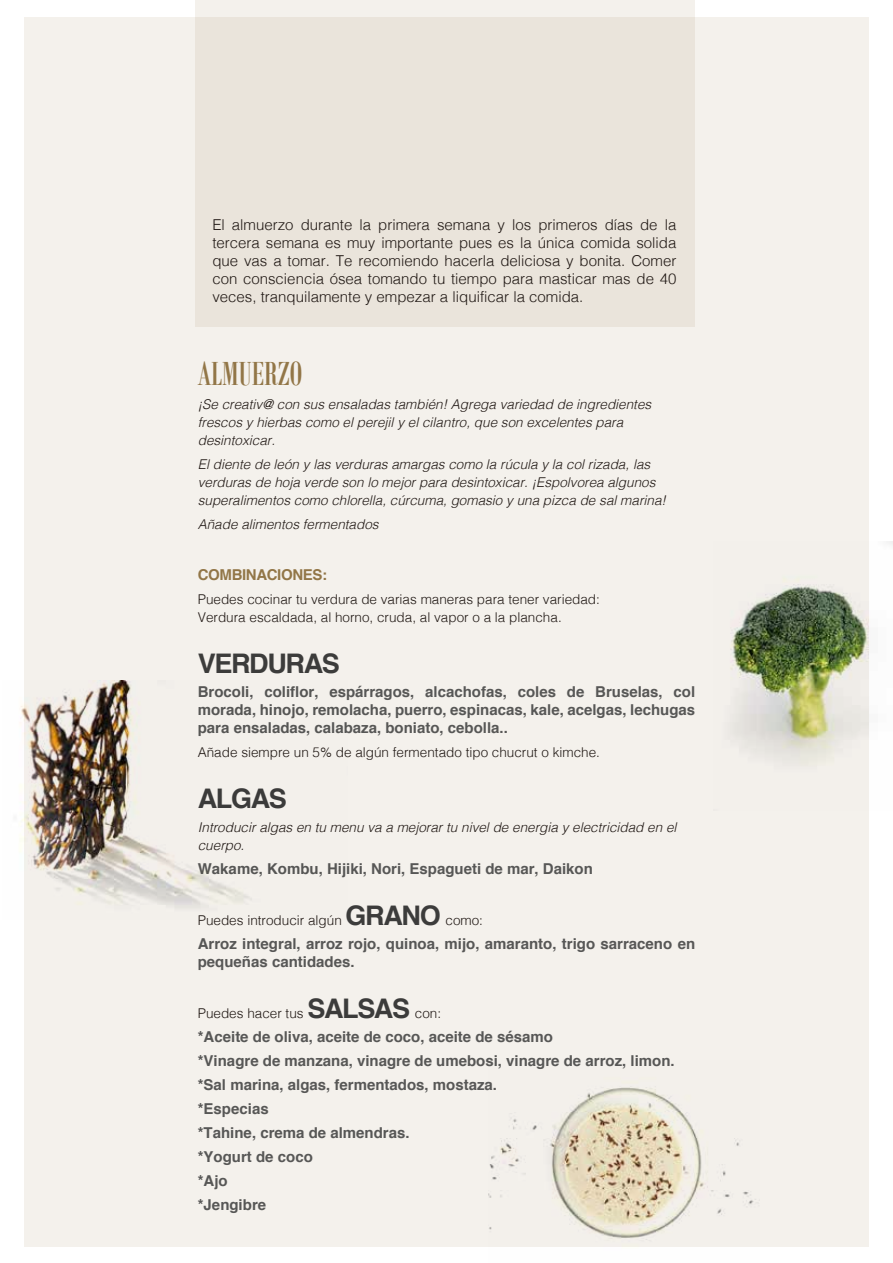
<style>
.page{position:relative;width:893px;height:1263px;background:#fff}
.page>*{position:absolute;margin:0;border:0;box-sizing:border-box;transform-origin:0 0}
.t1{font:36px "Bodoni MT Condensed";color:#927647}
.t2{font:700 27px "Helvetica";letter-spacing:-.05em;color:#3c3c3b}
.t3{font:700 15px/24px "Helvetica";color:#575756}
.t4{font:300 15px/18px "Helvetica";color:#211915;text-align:justify}
.t5{font:700 15px "Helvetica";letter-spacing:-.025em;color:#927647}
.t6{font:italic 300 13.5px/18px "Helvetica";color:#211915}
.t7{font:300 13.5px/18px "Helvetica";color:#211915}
.s1{font-weight:700;font-size:27px;color:#3c3c3b}
</style>
<div class="page">
<div style="left:24px;top:17px;width:845px;height:1229px;background:#f4f1ec"></div>
<img style="left:488px;top:1087px;width:271px;height:160px">
<div style="left:195px;top:0;width:499px;height:327px;background:#eae4db"></div>
<img style="left:20px;top:681px;width:232px;height:227px">
<img style="left:730px;top:541px;width:163px;height:224px">
<p class="t4" style="left:212px;top:215px;width:465px">El almuerzo durante la primera semana y los primeros días de la tercera semana es muy importante pues es la única comida solida que vas a tomar. Te recomiendo hacerla deliciosa y bonita. Comer con consciencia ósea tomando tu tiempo para masticar mas de 40 veces, tranquilamente y empezar a liquificar la comida.</p>
<h1 class="t1" style="left:198px;top:352px;width:106px">ALMUERZO</h1>
<p class="t6" style="left:198px;top:394px;width:455px">¡Se creativ@ con sus ensaladas también! Agrega variedad de ingredientes frescos y hierbas como el perejil y el cilantro, que son excelentes para desintoxicar.</p>
<p class="t6" style="left:198px;top:454px;width:470px">El diente de león y las verduras amargas como la rúcula y la col rizada, las verduras de hoja verde son lo mejor para desintoxicar. ¡Espolvorea algunos superalimentos como chlorella, cúrcuma, gomasio y una pizca de sal marina!</p>
<p class="t6" style="left:198px;top:514px;width:182px">Añade alimentos fermentados</p>
<p class="t5" style="left:198px;top:562px;width:131px">COMBINACIONES:</p>
<p class="t7" style="left:198px;top:589px;width:404px">Puedes cocinar tu verdura de varias maneras para tener variedad:<br>Verdura escaldada, al horno, cruda, al vapor o a la plancha.</p>
<h2 class="t2" style="left:198px;top:642px;width:144px">VERDURAS</h2>
<p class="t3" style="left:198px;top:683px;width:499px;line-height:18px;text-align:justify">Brocoli, coliflor, espárragos, alcachofas, coles de Bruselas, col morada, hinojo, remolacha, puerro, espinacas, kale, acelgas, lechugas para ensaladas, calabaza, boniato, cebolla..</p>
<p class="t7" style="left:198px;top:742px;width:404px">Añade siempre un 5% de algún fermentado tipo chucrut o kimche.</p>
<h2 class="t2" style="left:198px;top:777px;width:91px">ALGAS</h2>
<p class="t6" style="left:198px;top:817px;width:480px">Introducir algas en tu menu va a mejorar tu nivel de energia y electricidad en el cuerpo.</p>
<p class="t3" style="left:198px;top:857px;width:397px">Wakame, Kombu, Hijiki, Nori, Espagueti de mar, Daikon</p>
<p class="t7" style="left:198px;top:910px;width:287px">Puedes introducir algún <span class="s1">GRANO</span> como:</p>
<p class="t3" style="left:198px;top:935px;width:499px;line-height:18px">Arroz integral, arroz rojo, quinoa, mijo, amaranto, trigo sarraceno en pequeñas cantidades.</p>
<p class="t7" style="left:198px;top:1003px;width:245px">Puedes hacer tus <span class="s1">SALSAS</span> con:</p>
<p class="t3" style="left:198px;top:1025px;width:478px">*Aceite de oliva, aceite de coco, aceite de sésamo<br>*Vinagre de manzana, vinagre de umebosi, vinagre de arroz, limon. *Sal marina, algas, fermentados, mostaza.<br>*Especias<br>*Tahine, crema de almendras.<br>*Yogurt de coco<br>*Ajo<br>*Jengibre</p>
</div>
